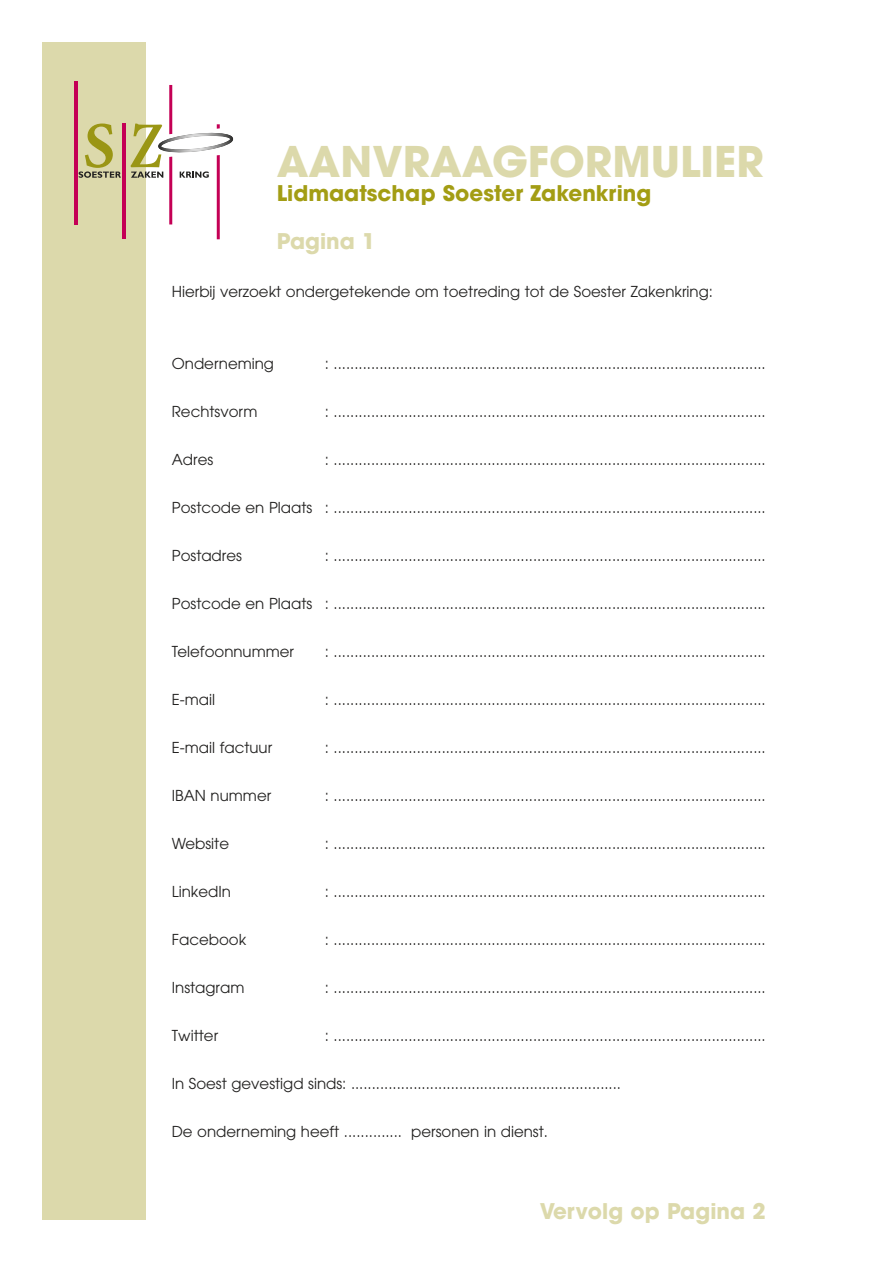
<style>
.page{position:relative;width:893px;height:1263px;background:#fff}
.page>*{position:absolute;margin:0;border:0;box-sizing:border-box;transform-origin:0 0}
.t1{font:700 42px "Avant Garde";color:#dcd9ab}
.t2{font:700 21.45px "Avant Garde";color:#a39d14}
.t3{font:700 21.45px "Avant Garde";color:#dcd9ab}
.t4{font:15px "Avant Garde";color:#222120}
</style>
<div class="page">
<div style="left:43px;top:43px;width:103px;height:1177px;background:#dcd9ab"></div>
<svg style="left:79px;top:124px;width:42px;height:54px"></svg>
<hr style="left:217px;top:155px;width:3px;height:84px;background:#c40055">
<hr style="left:169px;top:157px;width:3px;height:67px;background:#c40055">
<hr style="left:169px;top:85px;width:3px;height:49px;background:#c40055">
<svg style="left:130px;top:124px;width:103px;height:54px"></svg>
<hr style="left:75px;top:81px;width:3px;height:143px;background:#c40055">
<hr style="left:122px;top:124px;width:3px;height:115px;background:#c40055">
<p class="t1" style="left:277px;top:146px;width:488px">AANVRAAGFORMULIER</p>
<p class="t2" style="left:277px;top:186px;width:376px">Lidmaatschap Soester Zakenkring</p>
<p class="t3" style="left:277px;top:234px;width:100px">Pagina 1</p>
<p class="t4" style="left:172px;top:285px;width:543px">Hierbij verzoekt ondergetekende om toetreding tot de Soester Zakenkring:</p>
<p class="t4" style="left:172px;top:357px;width:104px">Onderneming</p>
<p class="t4" style="left:325px;top:357px;width:442px">: ........................................................................................................</p>
<p class="t4" style="left:172px;top:405px;width:87px">Rechtsvorm</p>
<p class="t4" style="left:325px;top:405px;width:442px">: ........................................................................................................</p>
<p class="t4" style="left:172px;top:453px;width:43px">Adres</p>
<p class="t4" style="left:325px;top:453px;width:442px">: ........................................................................................................</p>
<p class="t4" style="left:172px;top:501px;width:595px">Postcode en Plaats : ........................................................................................................</p>
<p class="t4" style="left:172px;top:549px;width:72px">Postadres</p>
<p class="t4" style="left:325px;top:549px;width:442px">: ........................................................................................................</p>
<p class="t4" style="left:172px;top:597px;width:595px">Postcode en Plaats : ........................................................................................................</p>
<p class="t4" style="left:172px;top:645px;width:124px">Telefoonnummer</p>
<p class="t4" style="left:325px;top:645px;width:442px">: ........................................................................................................</p>
<p class="t4" style="left:172px;top:693px;width:45px">E-mail</p>
<p class="t4" style="left:325px;top:693px;width:442px">: ........................................................................................................</p>
<p class="t4" style="left:172px;top:741px;width:102px">E-mail factuur</p>
<p class="t4" style="left:325px;top:741px;width:442px">: ........................................................................................................</p>
<p class="t4" style="left:172px;top:789px;width:101px">IBAN nummer</p>
<p class="t4" style="left:325px;top:789px;width:442px">: ........................................................................................................</p>
<p class="t4" style="left:172px;top:837px;width:59px">Website</p>
<p class="t4" style="left:325px;top:837px;width:442px">: ........................................................................................................</p>
<p class="t4" style="left:172px;top:885px;width:61px">LinkedIn</p>
<p class="t4" style="left:325px;top:885px;width:442px">: ........................................................................................................</p>
<p class="t4" style="left:172px;top:933px;width:76px">Facebook</p>
<p class="t4" style="left:325px;top:933px;width:442px">: ........................................................................................................</p>
<p class="t4" style="left:172px;top:981px;width:74px">Instagram</p>
<p class="t4" style="left:325px;top:981px;width:442px">: ........................................................................................................</p>
<p class="t4" style="left:172px;top:1029px;width:48px">Twitter</p>
<p class="t4" style="left:325px;top:1029px;width:442px">: ........................................................................................................</p>
<p class="t4" style="left:172px;top:1077px;width:451px">In Soest gevestigd sinds: .................................................................</p>
<p class="t4" style="left:172px;top:1125px;width:378px">De onderneming heeft .............. personen in dienst.</p>
<p class="t3" style="left:540px;top:1202px;width:227px">Vervolg op Pagina 2</p>
</div>
